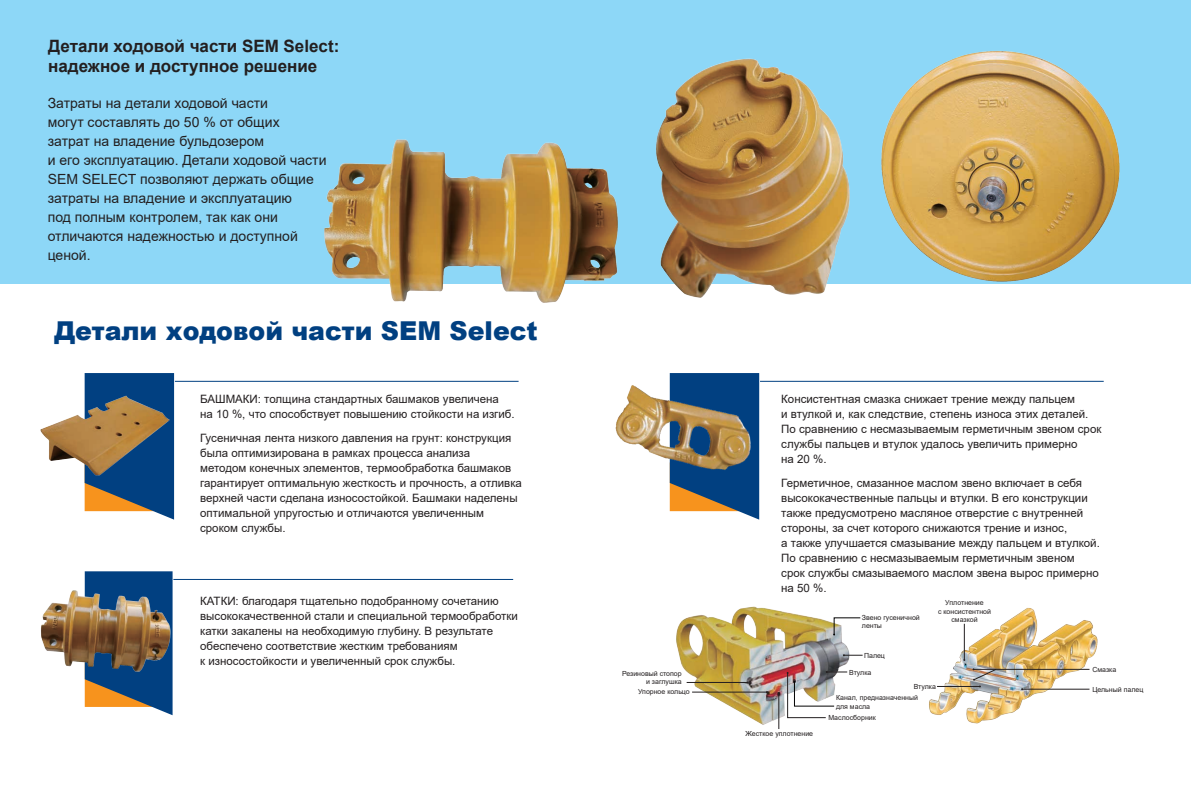
<style>
.page{position:relative;width:1191px;height:808px;background:#fff}
.page>*{position:absolute;margin:0;border:0;box-sizing:border-box;transform-origin:0 0}
.t1{font:900 26px "Arial";color:#014081}
.t2{font:700 17px/20.4px "Arial";color:#231f20}
.t3{font:14px/19px "Arial";color:#231f20}
.t4{font:11.5px/15px "Arial";color:#231f20}
.t5{font:7px/8.4px "Arial";color:#231f20}
</style>
<div class="page">
<div style="left:0;top:0;width:1191px;height:283px;background:#8dd7f7"></div>
<svg style="left:85px;top:373px;width:89px;height:147px"></svg>
<hr style="left:175px;top:381px;width:344px;height:1px;background:#014081">
<svg style="left:670px;top:373px;width:89px;height:147px"></svg>
<hr style="left:760px;top:381px;width:344px;height:1px;background:#014081">
<svg style="left:85px;top:571px;width:88px;height:144px"></svg>
<hr style="left:173px;top:579px;width:340px;height:1px;background:#014081">
<img style="left:615px;top:377px;width:145px;height:108px">
<img style="left:40px;top:394px;width:133px;height:84px">
<img style="left:41px;top:577px;width:141px;height:121px">
<img style="left:858px;top:51px;width:286px;height:233px">
<img style="left:641px;top:58px;width:215px;height:240px">
<img style="left:676px;top:606px;width:174px;height:123px">
<svg style="left:833px;top:617px;width:27px;height:18px"></svg>
<hr style="left:687px;top:682px;width:61px;height:1px;background:#231f20">
<hr style="left:692px;top:692px;width:75px;height:1px;background:#231f20">
<hr style="left:779px;top:693px;width:1px;height:36px;background:#231f20">
<svg style="left:843px;top:654px;width:20px;height:2px"></svg>
<img style="left:929px;top:608px;width:169px;height:116px">
<hr style="left:1022px;top:689px;width:67px;height:1px;background:#231f20">
<hr style="left:937px;top:686px;width:43px;height:1px;background:#231f20">
<hr style="left:964px;top:624px;width:1px;height:36px;background:#231f20">
<hr style="left:973px;top:669px;width:116px;height:1px;background:#231f20">
<svg style="left:972px;top:668px;width:24px;height:19px"></svg>
<svg style="left:787px;top:671px;width:60px;height:47px"></svg>
<img style="left:312px;top:139px;width:315px;height:164px">
<p class="t2" style="left:48px;top:36px;width:293px">Детали ходовой части SEM Select: надежное и доступное решение</p>
<p class="t3" style="left:48px;top:94px;width:280px">Затраты на детали ходовой части<br>могут составлять до 50 % от общих<br>затрат на владение бульдозером<br>и его эксплуатацию. Детали ходовой части<br>SEM SELECT позволяют держать общие затраты на владение и эксплуатацию<br>под полным контролем, так как они отличаются надежностью и доступной ценой.</p>
<p class="t1" style="left:54px;top:312px;width:485px">Детали ходовой части SEM Select</p>
<p class="t4" style="left:200px;top:391px;width:316px">БАШМАКИ: толщина стандартных башмаков увеличена<br>на 10 %, что способствует повышению стойкости на изгиб.</p>
<p class="t4" style="left:200px;top:430px;width:323px">Гусеничная лента низкого давления на грунт: конструкция была оптимизирована в рамках процесса анализа<br>методом конечных элементов, термообработка башмаков гарантирует оптимальную жесткость и прочность, а отливка верхней части сделана износостойкой. Башмаки наделены оптимальной упругостью и отличаются увеличенным сроком службы.</p>
<p class="t4" style="left:200px;top:593px;width:319px">КАТКИ: благодаря тщательно подобранному сочетанию высококачественной стали и специальной термообработки катки закалены на необходимую глубину. В результате обеспечено соответствие жестким требованиям<br>к износостойкости и увеличенный срок службы.</p>
<p class="t5" style="left:622px;top:669px;width:61px;text-align:right">Резиновый стопор и заглушка</p>
<p class="t5" style="left:638px;top:687px;width:53px">Упорное кольцо</p>
<p class="t4" style="left:781px;top:391px;width:322px">Консистентная смазка снижает трение между пальцем<br>и втулкой и, как следствие, степень износа этих деталей.<br>По сравнению с несмазываемым герметичным звеном срок службы пальцев и втулок удалось увеличить примерно<br>на 20 %.</p>
<p class="t4" style="left:781px;top:475px;width:320px">Герметичное, смазанное маслом звено включает в себя высококачественные пальцы и втулки. В его конструкции также предусмотрено масляное отверстие с внутренней стороны, за счет которого снижаются трение и износ,<br>а также улучшается смазывание между пальцем и втулкой.<br>По сравнению с несмазываемым герметичным звеном срок службы смазываемого маслом звена вырос примерно на 50 %.</p>
<p class="t5" style="left:745px;top:729px;width:69px">Жесткое уплотнение</p>
<p class="t5" style="left:862px;top:613px;width:59px">Звено гусеничной ленты</p>
<p class="t5" style="left:864px;top:651px;width:22px">Палец</p>
<p class="t5" style="left:938px;top:598px;width:55px;text-align:center">Уплотнение<br>с консистентной смазкой</p>
<p class="t5" style="left:849px;top:668px;width:24px">Втулка</p>
<p class="t5" style="left:836px;top:693px;width:83px">Канал, предназначенный для масла</p>
<p class="t5" style="left:828px;top:713px;width:49px">Маслосборник</p>
<p class="t5" style="left:914px;top:682px;width:24px">Втулка</p>
<p class="t5" style="left:1092px;top:665px;width:26px">Смазка</p>
<p class="t5" style="left:1092px;top:685px;width:52px">Цельный палец</p>
</div>
